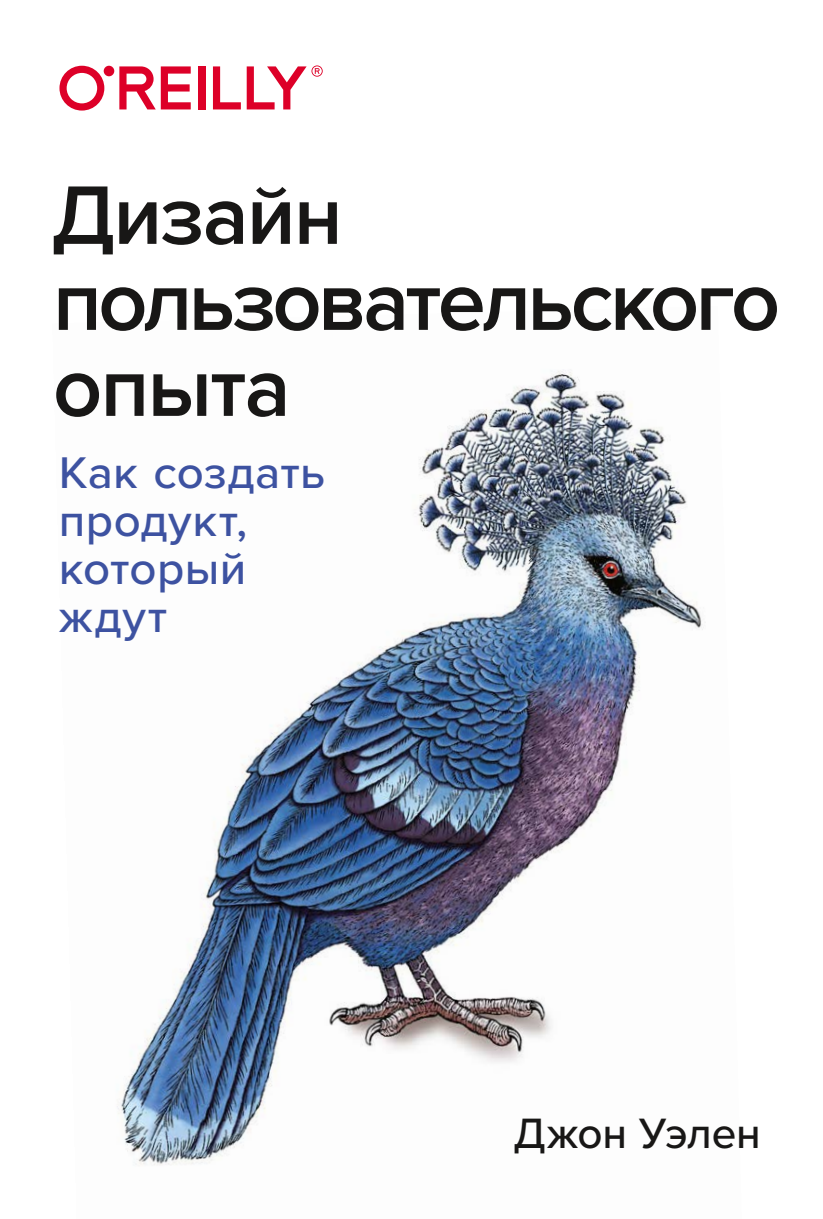
<style>
.page{position:relative;width:823px;height:1219px;background:#fff}
.page>*{position:absolute;margin:0;border:0;box-sizing:border-box;transform-origin:0 0}
.t1{font:600 86px/86px "Proxima Nova";letter-spacing:-.04em;color:#181716}
.t2{font:500 46px/48px "Proxima Nova";letter-spacing:.005em;color:#3d52a1}
.t3{font:500 44px "Proxima Nova";letter-spacing:-.005em;color:#181716}
</style>
<div class="page">
<img style="left:117px;top:370px;width:586px;height:795px">
<div style="left:198px;top:66px;width:7px;height:43px;background:#dd0028"></div>
<svg style="left:59px;top:66px;width:45px;height:45px"></svg>
<svg style="left:119px;top:66px;width:72px;height:43px"></svg>
<div style="left:104px;top:66px;width:10px;height:10px;background:#dd0028;border-radius:50%"></div>
<svg style="left:213px;top:65px;width:109px;height:44px"></svg>
<h1 class="t1" style="left:51px;top:174px;width:730px">Дизайн пользовательского опыта</h1>
<p class="t2" style="left:59px;top:449px;width:268px">Как создать продукт, который ждут</p>
<p class="t3" style="left:513px;top:1107px;width:248px">Джон Уэлен</p>
</div>
